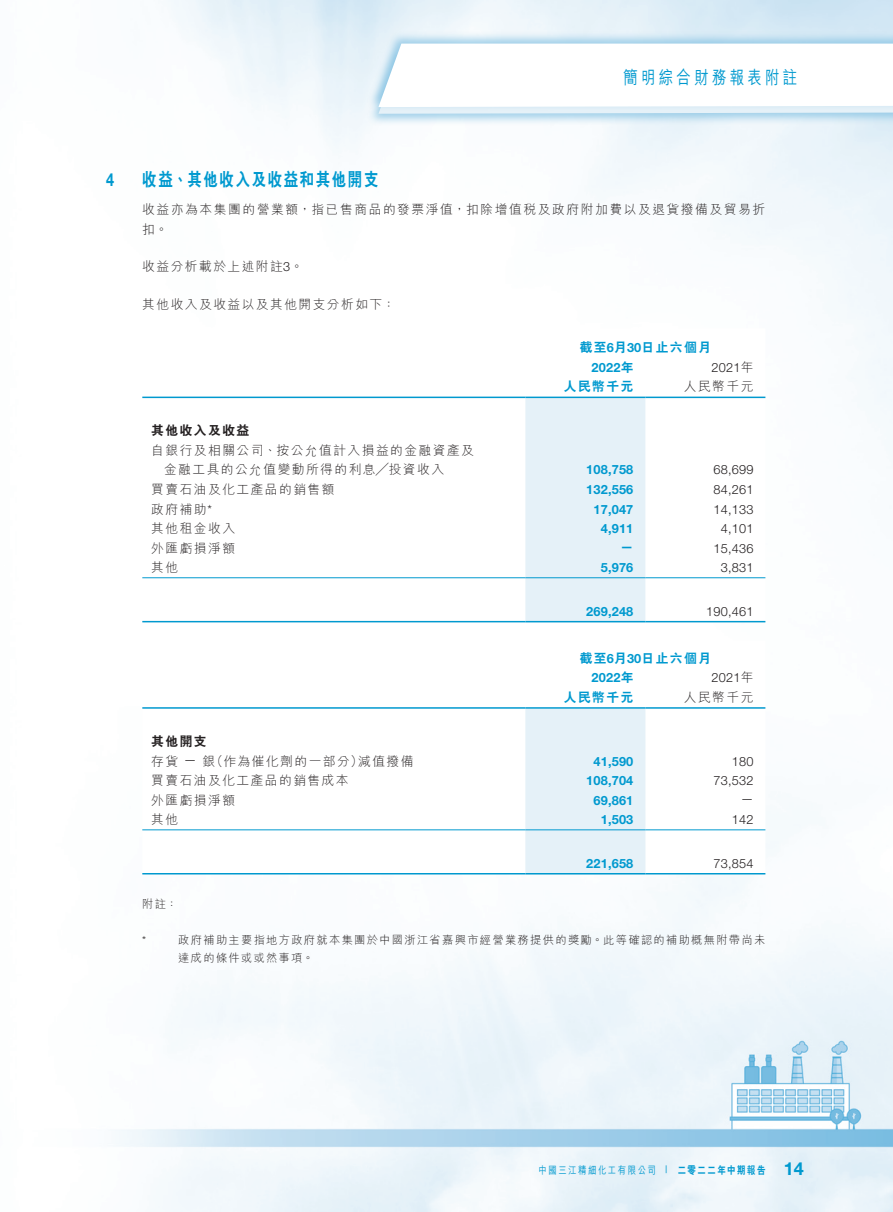
<style>
.page{position:relative;width:893px;height:1212px;background:#fff}
.page>*{position:absolute;margin:0;border:0;box-sizing:border-box;transform-origin:0 0}
._03_H1{font:800 18px "C Hei 2 HK";letter-spacing:.115em;color:#0099cf;scale:.8 1}
.t1{font:500 18px "M Hei HK";letter-spacing:.23em;color:#0099cf;scale:.8 1}
._03_H1-2{font:700 18px "Helvetica Neue LT Std";color:#0099cf}
._03_H1-3{font:700 18px "Helvetica Neue LT Std";color:#0099cf;scale:.8 1}
._15_Table_Stub{font:300 12.75px "M Hei HK";letter-spacing:.115em;color:#231f20}
._01_Body_Text{font:300 12.75px/19.5px "M Hei HK";letter-spacing:.125em;color:#231f20}
._01_Body_Text-2{font:700 12.75px "Helvetica Neue LT Std";letter-spacing:.015em;color:#0099cf}
._01_Body_Text-3{font:300 12.75px "Helvetica Neue LT Std";letter-spacing:.015em;color:#231f20}
._01_Body_Text-4{font:800 12.75px "C Hei 2 HK";letter-spacing:.115em;color:#0099cf}
._15_Table_Stub-2{font:800 12.75px "C Hei 2 HK";letter-spacing:.115em;color:#231f20}
._15_Table_Stub-3{font:300 12.75px "Helvetica Neue LT Std";color:#231f20}
._02_Note_Text{font:300 11.25px "M Hei HK";letter-spacing:.115em;color:#231f20}
._22____IN2__Note{font:300 11.25px "M Hei HK";color:#231f20}
._02_Note_Text-2{font:300 11.25px "Helvetica Neue LT Std";color:#231f20}
.t2{font:500 10.5px "M Hei HK";letter-spacing:.18em;color:#0099cf;scale:.8 1}
.t3{font:800 10.5px "C Hei 2 HK";letter-spacing:.18em;color:#0099cf;scale:.8 1}
.t4{font:condensed 10.5px "Helvetica Neue LT Std";color:#0099cf}
.s1{font-family:"Helvetica Neue LT Std"}
.s2{font-family:"Helvetica Neue LT Std";font-weight:700}
.s3{font-family:"M Hei HK"}
.s4{font-family:"C Hei 2 HK";font-weight:800}
</style>
<div class="page">
<img style="left:115px;top:0;width:778px;height:1212px">
<div style="left:367px;top:46px;width:526px;height:80px;background:#84c2e3;opacity:.75"></div>
<div style="left:367px;top:31px;width:526px;height:80px;background:#84c2e3;opacity:.75"></div>
<svg style="left:378px;top:44px;width:515px;height:70px"></svg>
<svg style="left:142px;top:328px;width:623px;height:293px"></svg>
<div style="left:525px;top:398px;width:120px;height:223px;background:#e5f1f8"></div>
<hr style="left:142px;top:397px;width:383px;height:1px;background:#0099cf">
<hr style="left:525px;top:397px;width:120px;height:1px;background:#0099cf">
<hr style="left:645px;top:397px;width:120px;height:1px;background:#0099cf">
<hr style="left:142px;top:577px;width:383px;height:1px;background:#0099cf">
<hr style="left:525px;top:577px;width:120px;height:1px;background:#0099cf">
<hr style="left:645px;top:577px;width:120px;height:1px;background:#0099cf">
<hr style="left:142px;top:621px;width:383px;height:1px;background:#0099cf">
<hr style="left:525px;top:621px;width:120px;height:1px;background:#0099cf">
<hr style="left:645px;top:621px;width:120px;height:1px;background:#0099cf">
<svg style="left:142px;top:640px;width:623px;height:233px"></svg>
<div style="left:525px;top:709px;width:120px;height:164px;background:#e5f1f8"></div>
<hr style="left:142px;top:707px;width:383px;height:2px;background:#0099cf">
<hr style="left:525px;top:707px;width:120px;height:2px;background:#0099cf">
<hr style="left:645px;top:707px;width:120px;height:2px;background:#0099cf">
<hr style="left:142px;top:829px;width:383px;height:1px;background:#0099cf">
<hr style="left:525px;top:829px;width:120px;height:1px;background:#0099cf">
<hr style="left:645px;top:829px;width:120px;height:1px;background:#0099cf">
<hr style="left:142px;top:873px;width:383px;height:1px;background:#0099cf">
<hr style="left:525px;top:873px;width:120px;height:1px;background:#0099cf">
<hr style="left:645px;top:873px;width:120px;height:1px;background:#0099cf">
<h1 class="t1" style="left:623px;top:65px;width:219px">簡明綜合財務報表附註</h1>
<p class="_03_H1-3" style="left:106px;top:169px;width:12px">4</p>
<p class="_03_H1" style="left:142px;top:167px;width:297px">收益、其他收入及收益和其他開支</p>
<p class="_01_Body_Text" style="left:142px;top:199px;width:624px">收益亦為本集團的營業額，指已售商品的發票淨值，扣除增值稅及政府附加費以及退貨撥備及貿易折扣。</p>
<p class="_01_Body_Text" style="left:142px;top:256px;width:162px">收益分析載於上述附註。<span class="s1">3</span></p>
<p class="_01_Body_Text" style="left:142px;top:294px;width:254px">其他收入及收益以及其他開支分析如下：</p>
<p class="_01_Body_Text-4" style="left:580px;top:339px;width:133px">截至月<span class="s2">6 30</span>日止六個月</p>
<p class="_01_Body_Text-3" style="left:712px;top:359px;width:43px">2021<span class="s3">年</span></p>
<p class="_01_Body_Text-2" style="left:592px;top:359px;width:43px">2022<span class="s4">年</span></p>
<p class="_01_Body_Text-4" style="left:564px;top:378px;width:71px">人民幣千元</p>
<p class="_01_Body_Text" style="left:684px;top:376px;width:71px">人民幣千元</p>
<p class="_15_Table_Stub-2" style="left:151px;top:422px;width:99px">其他收入及收益</p>
<p class="_15_Table_Stub" style="left:151px;top:441px;width:324px">自銀行及相關公司、按公允值計入損益的金融資產及</p>
<p class="_15_Table_Stub" style="left:164px;top:461px;width:282px">金融工具的公允值變動所得的利息╱投資收入</p>
<p class="_01_Body_Text-2" style="left:586px;top:462px;width:49px">108,758</p>
<p class="_01_Body_Text-3" style="left:713px;top:462px;width:41px">68,699</p>
<p class="_15_Table_Stub" style="left:151px;top:480px;width:185px">買賣石油及化工產品的銷售額</p>
<p class="_01_Body_Text-2" style="left:586px;top:481px;width:49px">132,556</p>
<p class="_01_Body_Text-3" style="left:713px;top:482px;width:41px">84,261</p>
<p class="_15_Table_Stub" style="left:151px;top:500px;width:62px">政府補助<span class="s1">*</span></p>
<p class="_01_Body_Text-2" style="left:593px;top:501px;width:41px">17,047</p>
<p class="_01_Body_Text-3" style="left:713px;top:501px;width:41px">14,133</p>
<p class="_15_Table_Stub" style="left:151px;top:519px;width:85px">其他租金收入</p>
<p class="_01_Body_Text-2" style="left:601px;top:520px;width:34px">4,911</p>
<p class="_01_Body_Text-3" style="left:721px;top:521px;width:34px">4,101</p>
<p class="_15_Table_Stub" style="left:151px;top:539px;width:85px">外匯虧損淨額</p>
<p class="_01_Body_Text-2" style="left:621px;top:539px;width:14px">—</p>
<p class="_01_Body_Text-3" style="left:713px;top:540px;width:41px">15,436</p>
<p class="_15_Table_Stub" style="left:151px;top:558px;width:28px">其他</p>
<p class="_01_Body_Text-2" style="left:601px;top:559px;width:34px">5,976</p>
<p class="_01_Body_Text-3" style="left:721px;top:560px;width:34px">3,831</p>
<p class="_01_Body_Text-2" style="left:586px;top:603px;width:49px">269,248</p>
<p class="_01_Body_Text-4" style="left:580px;top:649px;width:133px">截至月<span class="s2">6 30</span>日止六個月</p>
<p class="_01_Body_Text-3" style="left:706px;top:603px;width:49px">190,461</p>
<p class="_01_Body_Text-2" style="left:592px;top:670px;width:43px">2022<span class="s4">年</span></p>
<p class="_01_Body_Text-3" style="left:712px;top:670px;width:43px">2021<span class="s3">年</span></p>
<p class="_01_Body_Text-4" style="left:564px;top:688px;width:71px">人民幣千元</p>
<p class="_01_Body_Text" style="left:684px;top:687px;width:71px">人民幣千元</p>
<p class="_15_Table_Stub-2" style="left:151px;top:733px;width:57px">其他開支</p>
<p class="_15_Table_Stub" style="left:151px;top:752px;width:28px">存貨</p>
<p class="_15_Table_Stub-3" style="left:184px;top:752px;width:14px">—</p>
<p class="_15_Table_Stub" style="left:210px;top:752px;width:154px">（作為催化劑的一部分）</p>
<p class="_15_Table_Stub" style="left:358px;top:752px;width:57px">減值撥備</p>
<p class="_15_Table_Stub" style="left:202px;top:752px;width:14px">銀</p>
<p class="_01_Body_Text-2" style="left:593px;top:753px;width:41px">41,590</p>
<p class="_01_Body_Text-3" style="left:732px;top:753px;width:23px">180</p>
<p class="_15_Table_Stub" style="left:151px;top:771px;width:199px">買賣石油及化工產品的銷售成本</p>
<p class="_01_Body_Text-2" style="left:586px;top:773px;width:49px">108,704</p>
<p class="_01_Body_Text-3" style="left:713px;top:773px;width:41px">73,532</p>
<p class="_15_Table_Stub" style="left:151px;top:791px;width:85px">外匯虧損淨額</p>
<p class="_01_Body_Text-2" style="left:593px;top:792px;width:41px">69,861</p>
<p class="_01_Body_Text-3" style="left:741px;top:791px;width:14px">—</p>
<p class="_15_Table_Stub" style="left:151px;top:810px;width:28px">其他</p>
<p class="_01_Body_Text-2" style="left:601px;top:812px;width:34px">1,503</p>
<p class="_01_Body_Text-3" style="left:732px;top:812px;width:23px">142</p>
<p class="_01_Body_Text-2" style="left:586px;top:855px;width:49px">221,658</p>
<p class="_01_Body_Text-3" style="left:713px;top:855px;width:41px">73,854</p>
<p class="_22____IN2__Note" style="left:142px;top:895px;width:37px">附註：</p>
<p class="_02_Note_Text-2" style="left:142px;top:933px;width:5px">*</p>
<p class="_02_Note_Text" style="left:178px;top:931px;width:588px">政府補助主要指地方政府就本集團於中國浙江省嘉興市經營業務提供的獎勵。此等確認的補助概無附帶尚未</p>
<p class="_02_Note_Text" style="left:178px;top:949px;width:137px">達成的條件或或然事項。</p>
<p class="t2" style="left:539px;top:1162px;width:148px">中國三江精細化工有限公司</p>
<p class="t4" style="left:665px;top:1163px;width:4px">|</p>
<p class="t3" style="left:678px;top:1163px;width:111px">二零二二年中期報告</p>
<h1 class="_03_H1-2" style="left:784px;top:1157px;width:22px">14</h1>
</div>
